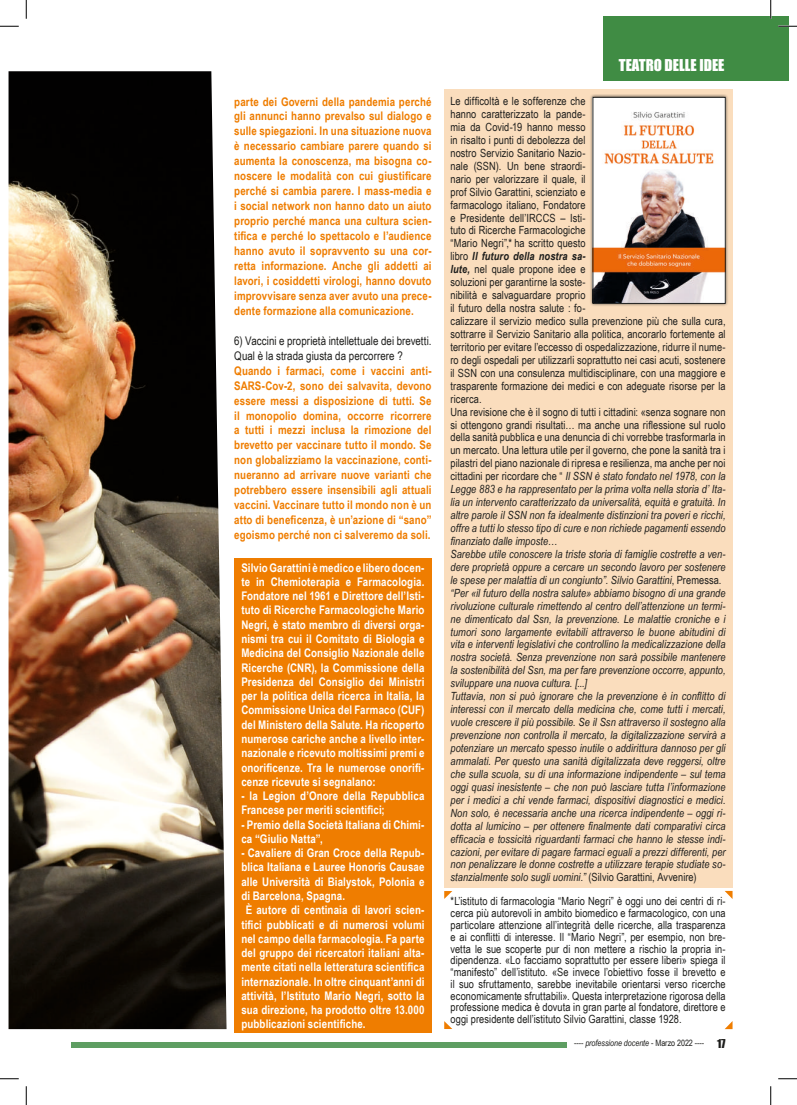
<style>
.page{position:relative;width:797px;height:1105px;background:#fff}
.page>*{position:absolute;margin:0;border:0;box-sizing:border-box;transform-origin:0 0}
.t1{font:15px "Impact";color:#fff}
.t2{font:700 11.88px/14.2px "Arial Narrow";letter-spacing:.01em;color:#fff}
.t3{font:700 11.88px/15px "Arial Narrow";letter-spacing:.01em;color:#ef7d00;text-align:justify}
.t4{font:11.88px/15px "Arial Narrow";letter-spacing:.005em;color:#1d1d1b}
.t5{font:italic 11.25px/12.9px "Arial Narrow";letter-spacing:.01em;color:#1d1d1b}
.t6{font:11.25px/11.8px "Arial Narrow";letter-spacing:.005em;color:#1d1d1b;text-align:justify}
.t7{font:8.75px "Arial Narrow";letter-spacing:-.005em;color:#1d1d1b}
.s1{font-style:normal}
.s2{font-weight:700}
.s3{font-style:italic}
.s4{font-family:"Impact";font-size:11.25px}
</style>
<div class="page">
<div style="left:71px;top:1042px;width:496px;height:5px;background:#5e9e62"></div>
<svg style="left:444px;top:891px;width:8px;height:8px"></svg>
<svg style="left:444px;top:1021px;width:8px;height:8px"></svg>
<svg style="left:724px;top:891px;width:8px;height:8px"></svg>
<svg style="left:725px;top:1021px;width:7px;height:8px"></svg>
<div style="left:444px;top:89px;width:288px;height:798px;background:#faddbd"></div>
<div style="left:234px;top:558px;width:197px;height:475px;background:#ef7d00"></div>
<img style="left:9px;top:71px;width:217px;height:958px">
<div style="left:603px;top:16px;width:185px;height:65px;background:#408c44"></div>
<div style="left:589px;top:94px;width:140px;height:213px;background:#1d1d1b;opacity:.75"></div>
<img style="left:594px;top:99px;width:129px;height:203px">
<div style="left:592px;top:97px;width:133px;height:207px;border:1px solid #1d1d1b"></div>
<svg style="left:0;top:25px;width:19px;height:2px"></svg>
<svg style="left:778px;top:25px;width:19px;height:2px"></svg>
<svg style="left:0;top:1078px;width:19px;height:1px"></svg>
<svg style="left:778px;top:1078px;width:19px;height:1px"></svg>
<svg style="left:25px;top:0;width:2px;height:19px"></svg>
<svg style="left:25px;top:1086px;width:2px;height:19px"></svg>
<svg style="left:770px;top:0;width:1px;height:19px"></svg>
<svg style="left:770px;top:1086px;width:1px;height:19px"></svg>
<p class="t3" style="left:234px;top:93px;width:199px">parte dei Governi della pandemia perché gli annunci hanno prevalso sul dialogo e sulle spiegazioni. In una situazione nuova è necessario cambiare parere quando si aumenta la conoscenza, ma bisogna co&shy;noscere le modalità con cui giustificare perché si cambia parere. I mass-media e i social network non hanno dato un aiuto proprio perché manca una cultura scien&shy;tifica e perché lo spettacolo e l’audience hanno avuto il sopravvento su una cor&shy;retta informazione. Anche gli addetti ai lavori, i cosiddetti virologi, hanno dovuto improvvisare senza aver avuto una prece&shy;dente formazione alla comunicazione.</p>
<p class="t4" style="left:234px;top:333px;width:199px">6) Vaccini e proprietà intellettuale dei brevetti.<br>Qual è la strada giusta da percorrere ?</p>
<p class="t3" style="left:234px;top:362px;width:199px">Quando i farmaci, come i vaccini anti-SARS-Cov-2, sono dei salvavita, devono essere messi a disposizione di tutti. Se il monopolio domina, occorre ricorrere a tutti i mezzi inclusa la rimozione del brevetto per vaccinare tutto il mondo. Se non globalizziamo la vaccinazione, conti&shy;nueranno ad arrivare nuove varianti che potrebbero essere insensibili agli attuali vaccini. Vaccinare tutto il mondo non è un atto di beneficenza, è un’azione di “sano” egoismo perché non ci salveremo da soli.</p>
<p class="t2" style="left:241px;top:560px;width:185px;text-align:justify">Silvio Garattini è medico e libero docen&shy;te in Chemioterapia e Farmacologia.<br>Fondatore nel 1961 e Direttore dell’Isti&shy;tuto di Ricerche Farmacologiche Mario Negri, è stato membro di diversi orga&shy;nismi tra cui il Comitato di Biologia e Medicina del Consiglio Nazionale delle Ricerche (CNR), la Commissione della Presidenza del Consiglio dei Ministri per la politica della ricerca in Italia, la Commissione Unica del Farmaco (CUF) del Ministero della Salute. Ha ricoperto numerose cariche anche a livello inter&shy;nazionale e ricevuto moltissimi premi e onorificenze. Tra le numerose onorifi&shy;cenze ricevute si segnalano:</p>
<p class="t2" style="left:241px;top:788px;width:185px">- la Legion d’Onore della Repubblica<br>Francese per meriti scientifici;</p>
<p class="t2" style="left:241px;top:817px;width:185px">- Premio della Società Italiana di Chimi&shy;ca “Giulio Natta”,</p>
<p class="t2" style="left:241px;top:845px;width:185px">- Cavaliere di Gran Croce della Repub-</p>
<p class="t2" style="left:241px;top:859px;width:185px">blica Italiana e Lauree Honoris Causae</p>
<p class="t2" style="left:241px;top:874px;width:185px">alle Università di Bialystok, Polonia e</p>
<p class="t2" style="left:241px;top:888px;width:105px">di Barcelona, Spagna.</p>
<p class="t2" style="left:246px;top:902px;width:180px">È autore di centinaia di lavori scien-</p>
<p class="t2" style="left:241px;top:917px;width:185px">tifici pubblicati e di numerosi volumi</p>
<p class="t2" style="left:241px;top:931px;width:185px">nel campo della farmacologia. Fa parte</p>
<p class="t2" style="left:241px;top:945px;width:185px">del gruppo dei ricercatori italiani alta-</p>
<p class="t2" style="left:241px;top:959px;width:185px">mente citati nella letteratura scientifica</p>
<p class="t2" style="left:241px;top:974px;width:185px">internazionale. In oltre cinquant’anni di</p>
<p class="t2" style="left:241px;top:988px;width:185px">attività, l’Istituto Mario Negri, sotto la</p>
<p class="t2" style="left:241px;top:1002px;width:185px">sua direzione, ha prodotto oltre 13.000</p>
<p class="t2" style="left:241px;top:1016px;width:126px">pubblicazioni scientifiche.</p>
<h1 class="t1" style="left:619px;top:53px;width:107px">TEATRO DELLE IDEE</h1>
<p class="t5" style="left:450px;top:94px;width:277px"><span class="s1">Le difficoltà e le sofferenze che<br>hanno caratterizzato la pande-<br>mia da Covid-19 hanno messo<br>in risalto i punti di debolezza del<br>nostro Servizio Sanitario Nazio-<br>nale (SSN). Un bene straordi-<br>nario per valorizzare il quale, il<br>prof Silvio Garattini, scienziato e<br>farmacologo italiano, Fondatore<br>e Presidente dell’IRCCS – Isti-<br>tuto di Ricerche Farmacologiche<br>“Mario Negri”,* ha scritto questo<br>libro</span> <span class="s2">Il futuro della nostra sa-<br>lute,</span> <span class="s1">nel quale propone idee e<br>soluzioni per garantirne la soste-<br>nibilità e salvaguardare proprio<br>il futuro della nostra salute : fo-<br>calizzare il servizio medico sulla prevenzione più che sulla cura, sottrarre il Servizio Sanitario alla politica, ancorarlo fortemente al territorio per evitare l’eccesso di ospedalizzazione, ridurre il nume&shy;ro degli ospedali per utilizzarli soprattutto nei casi acuti, sostenere il SSN con una consulenza multidisciplinare, con una maggiore e trasparente formazione dei medici e con adeguate risorse per la ricerca.<br>Una revisione che è il sogno di tutti i cittadini: «senza sognare non si ottengono grandi risultati… ma anche una riflessione sul ruolo della sanità pubblica e una denuncia di chi vorrebbe trasformarla in un mercato. Una lettura utile per il governo, che pone la sanità tra i pilastri del piano nazionale di ripresa e resilienza, ma anche per noi cittadini per ricordare che “</span> Il SSN è stato fondato nel 1978, con la Legge 883 e ha rappresentato per la prima volta nella storia d’ Ita&shy;lia un intervento caratterizzato da universalità, equità e gratuità. In altre parole il SSN non fa idealmente distinzioni tra poveri e ricchi, offre a tutti lo stesso tipo di cure e non richiede pagamenti essendo finanziato dalle imposte…<br>Sarebbe utile conoscere la triste storia di famiglie costrette a ven&shy;dere proprietà oppure a cercare un secondo lavoro per sostenere le spese per malattia di un congiunto”. Silvio Garattini<span class="s1">, Premessa. </span>“Per «il futuro della nostra salute» abbiamo bisogno di una grande rivoluzione culturale rimettendo al centro dell’attenzione un termi&shy;ne dimenticato dal Ssn, la prevenzione. Le malattie croniche e i tumori sono largamente evitabili attraverso le buone abitudini di vita e interventi legislativi che controllino la medicalizzazione della nostra società. Senza prevenzione non sarà possibile mantenere la sostenibilità del Ssn, ma per fare prevenzione occorre, appunto, sviluppare una nuova cultura. [...]<br>Tuttavia, non si può ignorare che la prevenzione è in conflitto di interessi con il mercato della medicina che, come tutti i mercati, vuole crescere il più possibile. Se il Ssn attraverso il sostegno alla prevenzione non controlla il mercato, la digitalizzazione servirà a potenziare un mercato spesso inutile o addirittura dannoso per gli ammalati. Per questo una sanità digitalizzata deve reggersi, oltre che sulla scuola, su di una informazione indipendente – sul tema oggi quasi inesistente – che non può lasciare tutta l’informazione per i medici a chi vende farmaci, dispositivi diagnostici e medici.<br>Non solo, è necessaria anche una ricerca indipendente – oggi ri&shy;dotta al lumicino – per ottenere finalmente dati comparativi circa efficacia e tossicità riguardanti farmaci che hanno le stesse indi&shy;cazioni, per evitare di pagare farmaci eguali a prezzi differenti, per non penalizzare le donne costrette a utilizzare terapie studiate so&shy;stanzialmente solo sugli uomini.” <span class="s1">(Silvio Garattini, Avvenire)</span></p>
<p class="t6" style="left:450px;top:895px;width:276px">*L’istituto di farmacologia “Mario Negri” è oggi uno dei centri di ri&shy;cerca più autorevoli in ambito biomedico e farmacologico, con una particolare attenzione all’integrità delle ricerche, alla trasparenza e ai conflitti di interesse. Il “Mario Negri”, per esempio, non bre&shy;vetta le sue scoperte pur di non mettere a rischio la propria in&shy;dipendenza. «Lo facciamo soprattutto per essere liberi» spiega il “manifesto” dell’istituto. «Se invece l’obiettivo fosse il brevetto e il suo sfruttamento, sarebbe inevitabile orientarsi verso ricerche economicamente sfruttabili». Questa interpretazione rigorosa della professione medica è dovuta in gran parte al fondatore, direttore e oggi presidente dell’istituto Silvio Garattini, classe 1928.</p>
<p class="t7" style="left:574px;top:1037px;width:153px">---- <span class="s3">professione docente</span> - Marzo 2022 ---- <span class="s4">17</span></p>
</div>
